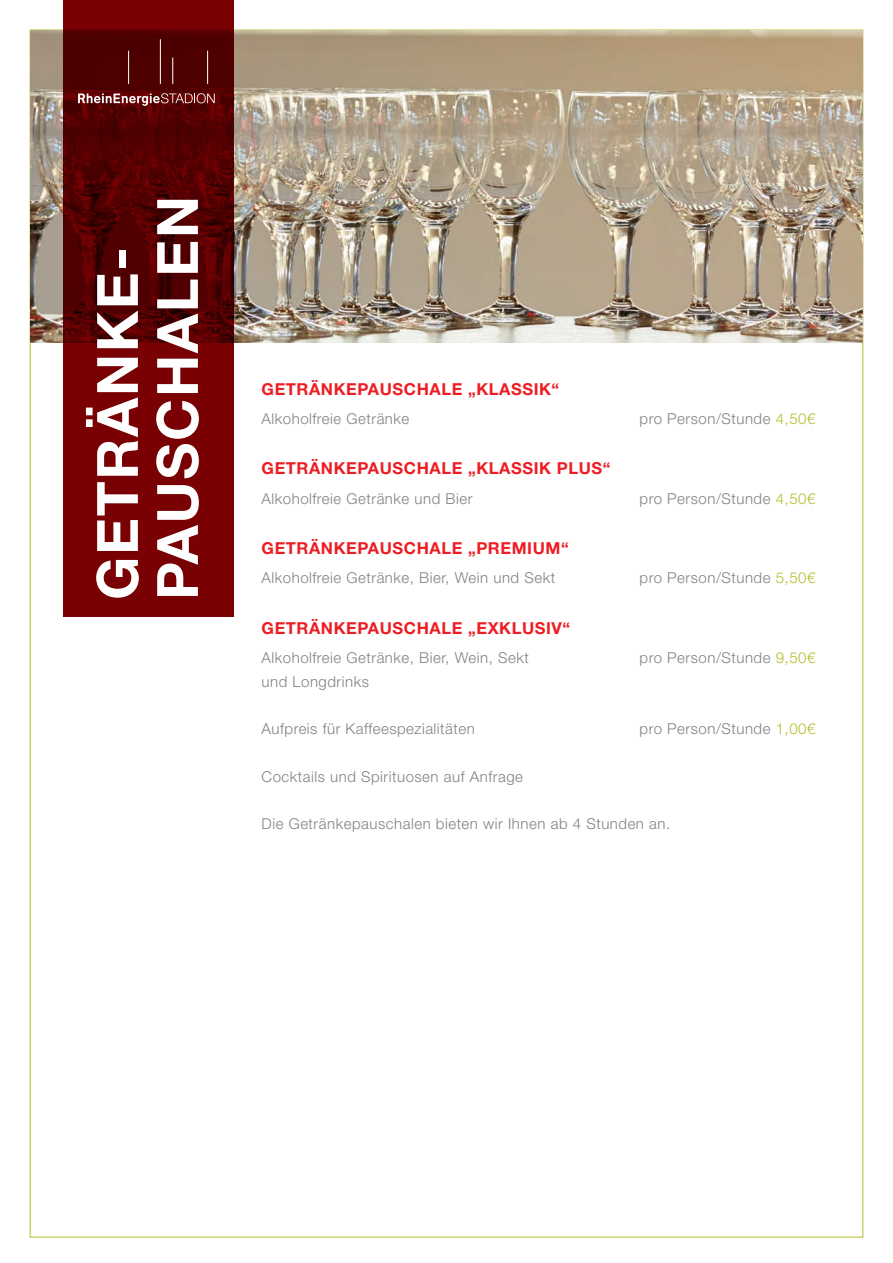
<style>
.page{position:relative;width:893px;height:1263px;background:#fff}
.page>*{position:absolute;margin:0;border:0;box-sizing:border-box;transform-origin:0 0}
.t1{font:700 57px/60px "Helvetica Neue LT Std";letter-spacing:.03em;color:#fff}
.t2{font:700 16.5px "Helvetica Neue LT Std";letter-spacing:.035em;color:#ee1d23}
.t3{font:300 15px "Helvetica Neue LT Std";letter-spacing:.035em;color:#808285}
.s1{color:#b3bd27}
</style>
<div class="page">
<img style="left:31px;top:30px;width:831px;height:312px">
<svg style="left:64px;top:0;width:170px;height:617px;background:#640002"></svg>
<hr style="left:128px;top:51px;width:1px;height:33px;background:#fff">
<hr style="left:207px;top:51px;width:1px;height:33px;background:#fff">
<svg style="left:172px;top:57px;width:1px;height:27px"></svg>
<hr style="left:160px;top:39px;width:1px;height:45px;background:#fff">
<svg style="left:78px;top:93px;width:137px;height:13px;background:#894647"></svg>
<h1 class="t1" style="left:86px;top:600px;width:405px;rotate:-90deg">GETRÄNKE-<br>PAUSCHALEN</h1>
<p class="t2" style="left:262px;top:378px;width:299px">GETRÄNKEPAUSCHALE „KLASSIK“</p>
<p class="t3" style="left:262px;top:409px;width:149px">Alkoholfreie Getränke</p>
<p class="t3" style="left:640px;top:409px;width:177px">pro Person/Stunde <span class="s1">4,50€</span></p>
<p class="t2" style="left:262px;top:458px;width:350px">GETRÄNKEPAUSCHALE „KLASSIK PLUS“</p>
<p class="t3" style="left:262px;top:489px;width:212px">Alkoholfreie Getränke und Bier</p>
<p class="t3" style="left:640px;top:489px;width:177px">pro Person/Stunde <span class="s1">4,50€</span></p>
<p class="t2" style="left:262px;top:538px;width:309px">GETRÄNKEPAUSCHALE „PREMIUM“</p>
<p class="t3" style="left:262px;top:569px;width:295px">Alkoholfreie Getränke, Bier, Wein und Sekt</p>
<p class="t3" style="left:640px;top:569px;width:177px">pro Person/Stunde <span class="s1">5,50€</span></p>
<p class="t2" style="left:262px;top:618px;width:310px">GETRÄNKEPAUSCHALE „EXKLUSIV“</p>
<p class="t3" style="left:262px;top:648px;width:269px">Alkoholfreie Getränke, Bier, Wein, Sekt</p>
<p class="t3" style="left:640px;top:648px;width:177px">pro Person/Stunde <span class="s1">9,50€</span></p>
<p class="t3" style="left:262px;top:672px;width:109px">und Longdrinks</p>
<p class="t3" style="left:262px;top:720px;width:215px">Aufpreis für Kaffeespezialitäten</p>
<p class="t3" style="left:640px;top:720px;width:177px">pro Person/Stunde <span class="s1">1,00€</span></p>
<p class="t3" style="left:262px;top:767px;width:263px">Cocktails und Spirituosen auf Anfrage</p>
<p class="t3" style="left:262px;top:815px;width:410px">Die Getränkepauschalen bieten wir Ihnen ab 4 Stunden an.</p>
</div>
